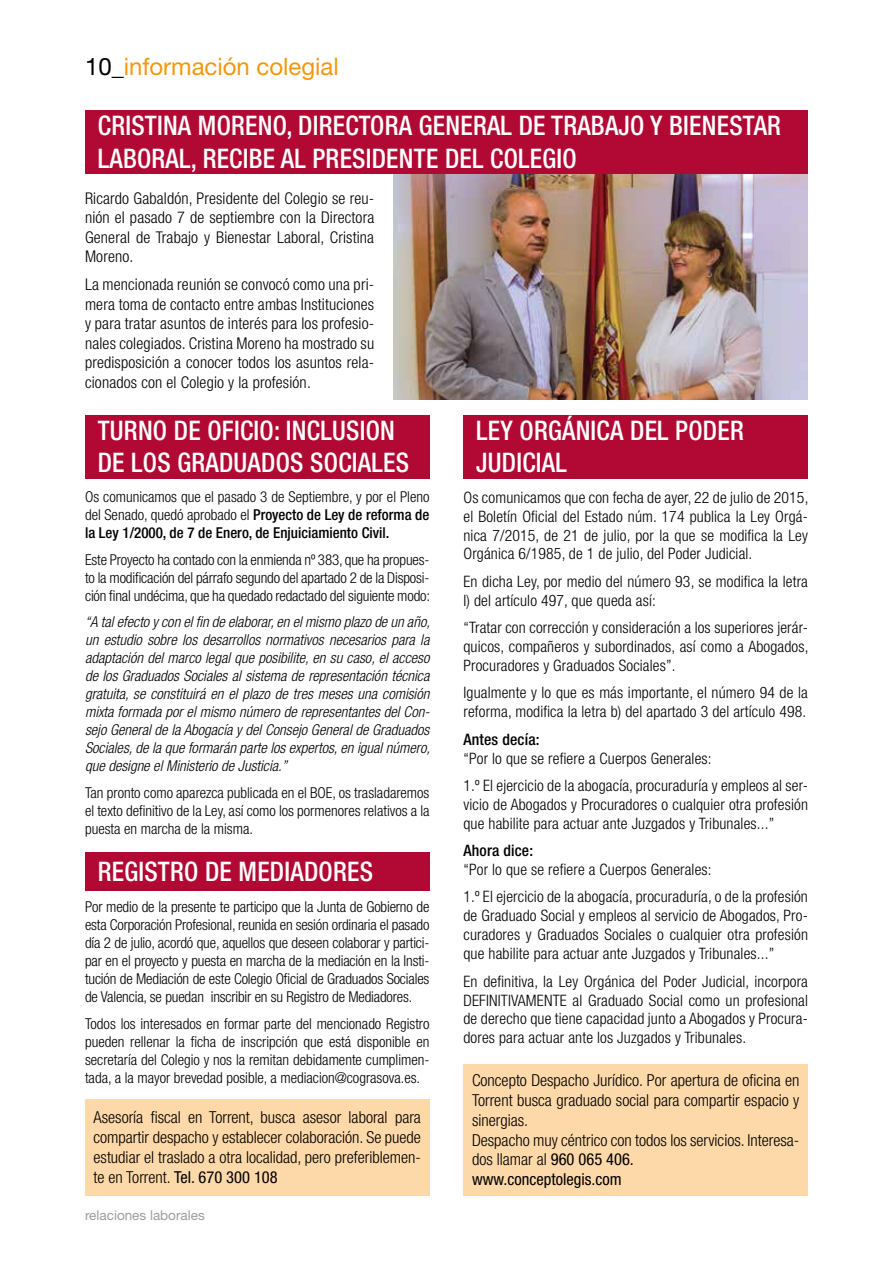
<style>
.page{position:relative;width:893px;height:1263px;background:#fff}
.page>*{position:absolute;margin:0;border:0;box-sizing:border-box;transform-origin:0 0}
.t1{font:500 condensed 27px/32.4px "Helvetica Neue LT Std";letter-spacing:.01em;color:#fff;scale:.95 1}
.t2{font:24px "Helvetica Neue LT Std";color:#f4980a}
.t3{font:300 condensed 16.5px/19.8px "Helvetica Neue LT Std";color:#000;text-align:justify}
.t4{font:300 condensed 16.2px/19.5px "Helvetica Neue LT Std";letter-spacing:.01em;color:#000;text-align:justify}
.t5{font:300 condensed 15.75px/18.9px "Helvetica Neue LT Std";letter-spacing:.01em;color:#000}
.t6{font:500 condensed 15.75px "Helvetica Neue LT Std";letter-spacing:.01em;color:#000}
.t7{font:300 condensed 15px/18px "Helvetica Neue LT Std";color:#000;text-align:justify}
.t8{font:italic 300 condensed 15px/18px "Helvetica Neue LT Std";color:#000;text-align:justify}
.t9{font:13.5px "Helvetica Neue LT Std";color:#9d9d9c}
.s1{color:#000}
.s2{font-weight:500}
.s3{font-weight:400}
</style>
<div class="page">
<img style="left:394px;top:174px;width:414px;height:226px">
<div style="left:85px;top:110px;width:723px;height:64px;background:#b10933"></div>
<div style="left:85px;top:1099px;width:344px;height:96px;background:#fdd8a9"></div>
<div style="left:463px;top:1064px;width:345px;height:131px;background:#fdd8a9"></div>
<div style="left:85px;top:415px;width:344px;height:63px;background:#b10933"></div>
<div style="left:85px;top:853px;width:344px;height:38px;background:#b10933"></div>
<div style="left:463px;top:415px;width:345px;height:63px;background:#b10933"></div>
<h2 class="t2" style="left:85px;top:52px;width:255px"><span class="s1">10_</span>información colegial</h2>
<h1 class="t1" style="left:98px;top:109px;width:721px">CRISTINA MORENO, DIRECTORA GENERAL DE TRABAJO Y BIENESTAR<br>LABORAL, RECIBE AL PRESIDENTE DEL COLEGIO</h1>
<p class="t4" style="left:85px;top:188px;width:291px">Ricardo Gabaldón, Presidente del Colegio se reu&shy;nión el pasado 7 de septiembre con la Directora General de Trabajo y Bienestar Laboral, Cristina Moreno.</p>
<p class="t4" style="left:85px;top:275px;width:291px">La mencionada reunión se convocó como una pri&shy;mera toma de contacto entre ambas Instituciones y para tratar asuntos de interés para los profesio&shy;nales colegiados. Cristina Moreno ha mostrado su predisposición a conocer todos los asuntos rela&shy;cionados con el Colegio y la profesión.</p>
<h1 class="t1" style="left:98px;top:414px;width:329px">TURNO DE OFICIO: INCLUSION<br>DE LOS GRADUADOS SOCIALES</h1>
<p class="t7" style="left:85px;top:488px;width:346px">Os comunicamos que el pasado 3 de Septiembre, y por el Pleno del Senado, quedó aprobado el <span class="s2">Proyecto de Ley de reforma de la Ley 1/2000, de 7 de Enero, de Enjuiciamiento Civil.</span></p>
<p class="t7" style="left:85px;top:550px;width:346px">Este Proyecto ha contado con la enmienda nº 383, que ha propues&shy;to la modificación del párrafo segundo del apartado 2 de la Disposi&shy;ción final undécima, que ha quedado redactado del siguiente modo:</p>
<p class="t8" style="left:85px;top:613px;width:346px">“A tal efecto y con el fin de elaborar, en el mismo plazo de un año, un estudio sobre los desarrollos normativos necesarios para la adaptación del marco legal que posibilite, en su caso, el acceso de los Graduados Sociales al sistema de representación técnica gratuita, se constituirá en el plazo de tres meses una comisión mixta formada por el mismo número de representantes del Con&shy;sejo General de la Abogacía y del Consejo General de Graduados Sociales, de la que formarán parte los expertos, en igual número, que designe el Ministerio de Justicia.”</p>
<p class="t7" style="left:85px;top:783px;width:346px">Tan pronto como aparezca publicada en el BOE, os trasladaremos el texto definitivo de la Ley, así como los pormenores relativos a la puesta en marcha de la misma.</p>
<h1 class="t1" style="left:98px;top:855px;width:291px">REGISTRO DE MEDIADORES</h1>
<p class="t7" style="left:85px;top:898px;width:346px">Por medio de la presente te participo que la Junta de Gobierno de esta Corporación Profesional, reunida en sesión ordinaria el pasado día 2 de julio, acordó que, aquellos que deseen colaborar y partici&shy;par en el proyecto y puesta en marcha de la mediación en la Insti&shy;tución de Mediación de este Colegio Oficial de Graduados Sociales de Valencia, se puedan inscribir en su Registro de Mediadores.</p>
<p class="t7" style="left:85px;top:1014px;width:346px">Todos los interesados en formar parte del mencionado Registro pueden rellenar la ficha de inscripción que está disponible en secretaría del Colegio y nos la remitan debidamente cumplimen&shy;tada, a la mayor brevedad posible, a mediacion@cograsova.es.</p>
<p class="t3" style="left:94px;top:1107px;width:329px">Asesoría fiscal en Torrent, busca asesor laboral para compartir despacho y establecer colaboración. Se puede estudiar el traslado a otra localidad, pero preferiblemen&shy;te en Torrent. <span class="s3">Tel. 670 300 108</span></p>
<p class="t9" style="left:85px;top:1207px;width:121px">relaciones laborales</p>
<h1 class="t1" style="left:476px;top:414px;width:283px">LEY ORGÁNICA DEL PODER<br>JUDICIAL</h1>
<p class="t5" style="left:463px;top:488px;width:346px;text-align:justify">Os comunicamos que con fecha de ayer, 22 de julio de 2015, el Boletín Oficial del Estado núm. 174 publica la Ley Orgá&shy;nica 7/2015, de 21 de julio, por la que se modifica la Ley Orgánica 6/1985, de 1 de julio, del Poder Judicial.</p>
<p class="t5" style="left:463px;top:572px;width:346px">En dicha Ley, por medio del número 93, se modifica la letra<br>I) del artículo 497, que queda así:</p>
<p class="t5" style="left:463px;top:618px;width:347px;text-align:justify">“Tratar con corrección y consideración a los superiores jerár&shy;quicos, compañeros y subordinados, así como a Abogados, Procuradores y Graduados Sociales”.</p>
<p class="t5" style="left:463px;top:683px;width:346px">Igualmente y lo que es más importante, el número 94 de la reforma, modifica la letra b) del apartado 3 del artículo 498.</p>
<p class="t6" style="left:463px;top:730px;width:78px">Antes decía:</p>
<p class="t5" style="left:463px;top:744px;width:346px;line-height:27.5px">“Por lo que se refiere a Cuerpos Generales:<br>1.º El ejercicio de la abogacía, procuraduría y empleos al ser-</p>
<p class="t5" style="left:463px;top:795px;width:346px">vicio de Abogados y Procuradores o cualquier otra profesión que habilite para actuar ante Juzgados y Tribunales...”</p>
<p class="t6" style="left:463px;top:841px;width:71px">Ahora dice:</p>
<p class="t5" style="left:463px;top:856px;width:346px;line-height:27.5px">“Por lo que se refiere a Cuerpos Generales:<br>1.º El ejercicio de la abogacía, procuraduría, o de la profesión</p>
<p class="t5" style="left:463px;top:906px;width:346px;text-align:justify">de Graduado Social y empleos al servicio de Abogados, Pro&shy;curadores y Graduados Sociales o cualquier otra profesión que habilite para actuar ante Juzgados y Tribunales...”</p>
<p class="t5" style="left:463px;top:971px;width:346px;text-align:justify">En definitiva, la Ley Orgánica del Poder Judicial, incorpora DEFINITIVAMENTE al Graduado Social como un profesional de derecho que tiene capacidad junto a Abogados y Procura&shy;dores para actuar ante los Juzgados y Tribunales.</p>
<p class="t3" style="left:472px;top:1070px;width:329px;text-align:left">Concepto Despacho Jurídico. Por apertura de oficina en Torrent busca graduado social para compartir espacio y sinergias.<br>Despacho muy céntrico con todos los servicios. Interesa&shy;dos llamar al <span class="s3">960 065 406.<br>www.conceptolegis.com</span></p>
</div>
